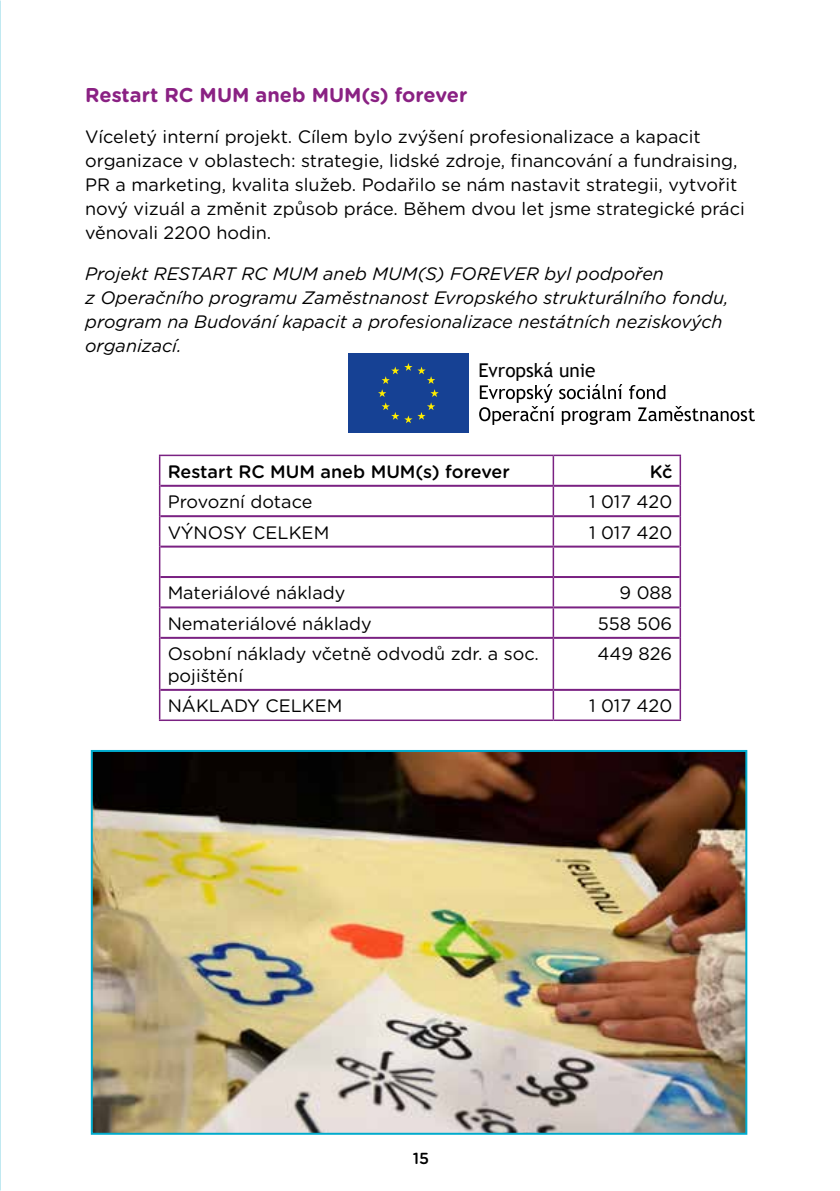
<style>
.page{position:relative;width:840px;height:1191px;background:#fff}
.page>*{position:absolute;margin:0;border:0;box-sizing:border-box;transform-origin:0 0}
.t1{font:700 20px "Gotham Rounded";color:#8a2183}
.t2{font:19px "Trebuchet MS";color:#000}
.t3{font:18px/24px "Gotham Rounded";color:#000}
.t4{font:italic 18px/24px "Gotham Rounded";color:#000}
.t5{font:500 18px "Gotham Rounded";color:#000}
.t6{font:500 16px "Gotham Rounded";color:#000}
</style>
<div class="page">
<hr style="left:159px;top:454px;width:394px;height:2px;background:#7a2182">
<hr style="left:159px;top:456px;width:1px;height:30px;background:#7a2182">
<hr style="left:553px;top:454px;width:127px;height:2px;background:#7a2182">
<hr style="left:552px;top:456px;width:2px;height:29px;background:#7a2182">
<hr style="left:679px;top:456px;width:1px;height:30px;background:#7a2182">
<hr style="left:159px;top:486px;width:1px;height:30px;background:#7a2182">
<hr style="left:552px;top:487px;width:2px;height:28px;background:#7a2182">
<hr style="left:679px;top:486px;width:1px;height:30px;background:#7a2182">
<hr style="left:159px;top:516px;width:1px;height:30px;background:#7a2182">
<hr style="left:552px;top:517px;width:2px;height:28px;background:#7a2182">
<hr style="left:679px;top:516px;width:1px;height:30px;background:#7a2182">
<hr style="left:159px;top:546px;width:1px;height:31px;background:#7a2182">
<hr style="left:552px;top:547px;width:2px;height:29px;background:#7a2182">
<hr style="left:679px;top:546px;width:1px;height:31px;background:#7a2182">
<hr style="left:159px;top:577px;width:1px;height:30px;background:#7a2182">
<hr style="left:552px;top:578px;width:2px;height:28px;background:#7a2182">
<hr style="left:679px;top:577px;width:1px;height:30px;background:#7a2182">
<hr style="left:159px;top:607px;width:1px;height:31px;background:#7a2182">
<hr style="left:552px;top:608px;width:2px;height:29px;background:#7a2182">
<hr style="left:679px;top:607px;width:1px;height:31px;background:#7a2182">
<hr style="left:159px;top:638px;width:1px;height:52px;background:#7a2182">
<hr style="left:552px;top:639px;width:2px;height:50px;background:#7a2182">
<hr style="left:679px;top:638px;width:1px;height:52px;background:#7a2182">
<svg style="left:159px;top:690px;width:1px;height:29px"></svg>
<hr style="left:552px;top:691px;width:2px;height:28px;background:#7a2182">
<svg style="left:679px;top:690px;width:1px;height:29px"></svg>
<hr style="left:159px;top:719px;width:394px;height:2px;background:#7a2182">
<hr style="left:553px;top:719px;width:127px;height:2px;background:#7a2182">
<hr style="left:160px;top:485px;width:393px;height:2px;background:#7a2182">
<hr style="left:553px;top:485px;width:126px;height:2px;background:#7a2182">
<hr style="left:160px;top:515px;width:393px;height:2px;background:#7a2182">
<hr style="left:553px;top:515px;width:126px;height:2px;background:#7a2182">
<hr style="left:160px;top:545px;width:393px;height:2px;background:#7a2182">
<hr style="left:553px;top:545px;width:126px;height:2px;background:#7a2182">
<hr style="left:160px;top:576px;width:393px;height:2px;background:#7a2182">
<hr style="left:553px;top:576px;width:126px;height:2px;background:#7a2182">
<hr style="left:160px;top:606px;width:393px;height:2px;background:#7a2182">
<hr style="left:553px;top:606px;width:126px;height:2px;background:#7a2182">
<hr style="left:160px;top:637px;width:393px;height:2px;background:#7a2182">
<hr style="left:553px;top:637px;width:126px;height:2px;background:#7a2182">
<hr style="left:160px;top:689px;width:393px;height:2px;background:#7a2182">
<hr style="left:553px;top:689px;width:126px;height:2px;background:#7a2182">
<svg style="left:468px;top:353px;width:1px;height:80px"></svg>
<div style="left:348px;top:353px;width:120px;height:80px;background:#164194"></div>
<svg style="left:378px;top:363px;width:60px;height:60px"></svg>
<svg style="left:479px;top:384px;width:275px;height:41px"></svg>
<img style="left:94px;top:753px;width:650px;height:378px">
<div style="left:91px;top:750px;width:656px;height:384px;border:2px solid #00abcd"></div>
<p class="t1" style="left:85px;top:80px;width:383px">Restart RC MUM aneb MUM(s) forever</p>
<p class="t3" style="left:85px;top:124px;width:660px">Víceletý interní projekt. Cílem bylo zvýšení profesionalizace a kapacit organizace v oblastech: strategie, lidské zdroje, financování a fundraising, PR a marketing, kvalita služeb. Podařilo se nám nastavit strategii, vytvořit nový vizuál a změnit způsob práce. Během dvou let jsme strategické práci věnovali 2200 hodin.</p>
<p class="t4" style="left:85px;top:261px;width:644px">Projekt RESTART RC MUM aneb MUM(S) FOREVER byl podpořen<br>z Operačního programu Zaměstnanost Evropského strukturálního fondu, program na Budování kapacit a profesionalizace nestátních neziskových organizací.</p>
<p class="t2" style="left:478px;top:359px;width:119px">Evropská unie</p>
<p class="t5" style="left:167px;top:458px;width:343px">Restart RC MUM aneb MUM(s) forever</p>
<p class="t5" style="left:649px;top:458px;width:24px">Kč</p>
<p class="t3" style="left:167px;top:489px;width:146px">Provozní dotace</p>
<p class="t3" style="left:589px;top:489px;width:84px">1 017 420</p>
<p class="t3" style="left:167px;top:519px;width:163px">VÝNOSY CELKEM</p>
<p class="t3" style="left:589px;top:519px;width:84px">1 017 420</p>
<p class="t3" style="left:167px;top:580px;width:179px">Materiálové náklady</p>
<p class="t3" style="left:619px;top:580px;width:54px">9 088</p>
<p class="t3" style="left:167px;top:610px;width:205px">Nemateriálové náklady</p>
<p class="t3" style="left:597px;top:610px;width:76px">558 506</p>
<p class="t3" style="left:167px;top:642px;width:372px;line-height:21.6px">Osobní náklady včetně odvodů zdr. a soc. pojištění</p>
<p class="t3" style="left:597px;top:641px;width:76px">449 826</p>
<p class="t3" style="left:167px;top:693px;width:176px">NÁKLADY CELKEM</p>
<p class="t3" style="left:589px;top:693px;width:84px">1 017 420</p>
<p class="t6" style="left:412px;top:1147px;width:18px">15</p>
</div>
